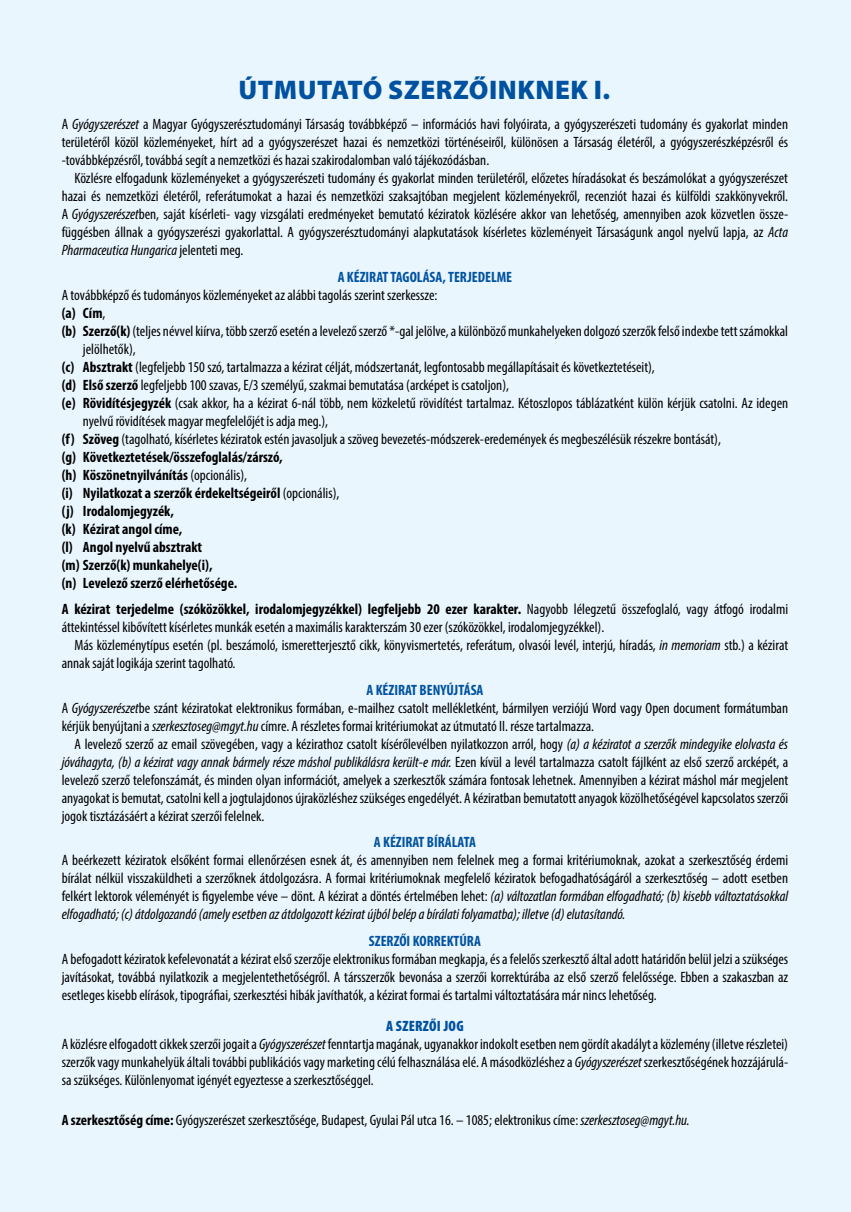
<style>
.page{position:relative;width:851px;height:1212px;background:#fff}
.page>*{position:absolute;margin:0;border:0;box-sizing:border-box;transform-origin:0 0}
.t1{font:900 27px "Myriad Pro";letter-spacing:.02em;color:#0052a0}
.t2{font:condensed 15px/18px "Myriad Pro";color:#000;text-align:justify}
.t3{font:700 condensed 15px "Myriad Pro";color:#000}
.t4{font:700 condensed 15px "Myriad Pro";color:#0052a0}
.s1{font-style:italic}
.s2{font-weight:400}
.s3{font-weight:700}
.s4{font-weight:700;color:#0052a0}
.s5{font-weight:900;color:#0052a0}
</style>
<div class="page">
<div style="left:0;top:0;width:850px;height:1212px;background:#eaf6fe"></div>
<h1 class="t1" style="left:238px;top:74px;width:373px">ÚTMUTATÓ SZERZŐINKNEK I.</h1>
<p class="t2" style="left:62px;top:115px;width:728px">A <span class="s1">Gyógyszerészet</span> a Magyar Gyógyszerésztudományi Társaság továbbképző – információs havi folyóirata, a gyógyszerészeti tudomány és gyakorlat minden területéről közöl közleményeket, hírt ad a gyógyszerészet hazai és nemzetközi történéseiről, különösen a Társaság életéről, a gyógyszerészképzésről és -továbbképzésről, továbbá segít a nemzetközi és hazai szakirodalomban való tájékozódásban.</p>
<p class="t2" style="left:62px;top:169px;width:728px;text-indent:13px">Közlésre elfogadunk közleményeket a gyógyszerészeti tudomány és gyakorlat minden területéről, előzetes híradásokat és beszámolókat a gyógyszerészet hazai és nemzetközi életéről, referátumokat a hazai és nemzetközi szaksajtóban megjelent közleményekről, recenziót hazai és külföldi szakkönyvekről.<br>A <span class="s1">Gyógyszerészet</span>ben, saját kísérleti- vagy vizsgálati eredményeket bemutató kéziratok közlésére akkor van lehetőség, amennyiben azok közvetlen össze&shy;függésben állnak a gyógyszerészi gyakorlattal. A gyógyszerésztudományi alapkutatások kísérletes közleményeit Társaságunk angol nyelvű lapja, az <span class="s1">Acta Pharmaceutica Hungarica</span> jelenteti meg.</p>
<p class="t4" style="left:337px;top:267px;width:176px">A KÉZIRAT TAGOLÁSA, TERJEDELME</p>
<p class="t2" style="left:62px;top:286px;width:377px">A továbbképző és tudományos közleményeket az alábbi tagolás szerint szerkessze:</p>
<p class="t3" style="left:62px;top:303px;width:45px">(a) Cím<span class="s2">,</span></p>
<p class="t2" style="left:62px;top:322px;width:727px"><span class="s3">(b) Szerző(k)</span> (teljes névvel kiírva, több szerző esetén a levelező szerző *-gal jelölve, a különböző munkahelyeken dolgozó szerzők felső indexbe tett számokkal</p>
<p class="t2" style="left:83px;top:340px;width:54px">jelölhetők),</p>
<p class="t2" style="left:62px;top:358px;width:594px"><span class="s3">(c) Absztrakt</span> (legfeljebb 150 szó, tartalmazza a kézirat célját, módszertanát, legfontosabb megállapításait és következtetéseit),</p>
<p class="t2" style="left:62px;top:376px;width:449px"><span class="s3">(d) Első szerző</span> legfeljebb 100 szavas, E/3 személyű, szakmai bemutatása (arcképet is csatoljon),</p>
<p class="t2" style="left:62px;top:394px;width:728px"><span class="s3">(e) Rövidítésjegyzék</span> (csak akkor, ha a kézirat 6-nál több, nem közkeletű rövidítést tartalmaz. Kétoszlopos táblázatként külön kérjük csatolni. Az idegen</p>
<p class="t2" style="left:83px;top:412px;width:247px">nyelvű rövidítések magyar megfelelőjét is adja meg.),</p>
<p class="t2" style="left:62px;top:430px;width:660px"><span class="s3">(f) Szöveg</span> (tagolható, kísérletes kéziratok estén javasoljuk a szöveg bevezetés-módszerek-eredemények és megbeszélésük részekre bontását),</p>
<p class="t3" style="left:62px;top:447px;width:222px">(g) Következtetések/összefoglalás/zárszó,</p>
<p class="t3" style="left:62px;top:465px;width:187px">(h) Köszönetnyilvánítás <span class="s2">(opcionális),</span></p>
<p class="t3" style="left:62px;top:483px;width:279px">(i) Nyilatkozat a szerzők érdekeltségeiről <span class="s2">(opcionális),</span></p>
<p class="t3" style="left:62px;top:501px;width:114px">(j) Irodalomjegyzék,</p>
<p class="t3" style="left:62px;top:519px;width:122px">(k) Kézirat angol címe,</p>
<p class="t3" style="left:62px;top:537px;width:142px">(l) Angol nyelvű absztrakt</p>
<p class="t3" style="left:62px;top:555px;width:152px">(m) Szerző(k) munkahelye(i),</p>
<p class="t3" style="left:62px;top:573px;width:177px">(n) Levelező szerző elérhetősége.</p>
<p class="t2" style="left:62px;top:600px;width:727px"><span class="s3">A kézirat terjedelme (szóközökkel, irodalomjegyzékkel) legfeljebb 20 ezer karakter.</span> Nagyobb lélegzetű összefoglaló, vagy átfogó irodalmi áttekintéssel kibővített kísérletes munkák esetén a maximális karakterszám 30 ezer (szóközökkel, irodalomjegyzékkel).</p>
<p class="t2" style="left:62px;top:636px;width:727px;text-indent:13px">Más közleménytípus esetén (pl. beszámoló, ismeretterjesztő cikk, könyvismertetés, referátum, olvasói levél, interjú, híradás, <span class="s1">in memoriam</span> stb.) a kézirat annak saját logikája szerint tagolható.</p>
<p class="t2" style="left:62px;top:681px;width:727px;text-align:left;text-indent:305px"><span class="s4">A KÉZIRAT BENYÚJTÁSA<br></span>A <span class="s1">Gyógyszerészet</span>be szánt kéziratokat elektronikus formában, e-mailhez csatolt mellékletként, bármilyen verziójú Word vagy Open document formátumban kérjük benyújtani a <span class="s1">szerkesztoseg@mgyt.hu</span> címre. A részletes formai kritériumokat az útmutató II. része tartalmazza.</p>
<p class="t2" style="left:62px;top:735px;width:728px;text-indent:13px">A levelező szerző az email szövegében, vagy a kézirathoz csatolt kísérőlevélben nyilatkozzon arról, hogy <span class="s1">(a) a kéziratot a szerzők mindegyike elolvasta és jóváhagyta, (b) a kézirat vagy annak bármely része máshol publikálásra került-e már.</span> Ezen kívül a levél tartalmazza csatolt fájlként az első szerző arcképét, a levelező szerző telefonszámát, és minden olyan információt, amelyek a szerkesztők számára fontosak lehetnek. Amennyiben a kézirat máshol már megjelent anyagokat is bemutat, csatolni kell a jogtulajdonos újraközléshez szükséges engedélyét. A kéziratban bemutatott anyagok közölhetőségével kapcsolatos szerzői jogok tisztázásáért a kézirat szerzői felelnek.</p>
<p class="t4" style="left:374px;top:833px;width:104px">A KÉZIRAT BÍRÁLATA</p>
<p class="t2" style="left:62px;top:851px;width:728px">A beérkezett kéziratok elsőként formai ellenőrzésen esnek át, és amennyiben nem felelnek meg a formai kritériumoknak, azokat a szerkesztőség érdemi bírálat nélkül visszaküldheti a szerzőknek átdolgozásra. A formai kritériumoknak megfelelő kéziratok befogadhatóságáról a szerkesztőség – adott esetben felkért lektorok véleményét is figyelembe véve – dönt. A kézirat a döntés értelmében lehet: <span class="s1">(a) változatlan formában elfogadható; (b) kisebb változtatásokkal elfogadható; (c) átdolgozandó (amely esetben az átdolgozott kézirat újból belép a bírálati folyamatba); illetve (d) elutasítandó.</span></p>
<p class="t4" style="left:369px;top:931px;width:113px">SZERZŐI KORREKTÚRA</p>
<p class="t2" style="left:62px;top:950px;width:728px">A befogadott kéziratok kefelevonatát a kézirat első szerzője elektronikus formában megkapja, és a felelős szerkesztő által adott határidőn belül jelzi a szükséges javításokat, továbbá nyilatkozik a megjelentethetőségről. A társszerzők bevonása a szerzői korrektúrába az első szerző felelőssége. Ebben a szakaszban az esetleges kisebb elírások, tipográfiai, szerkesztési hibák javíthatók, a kézirat formai és tartalmi változtatására már nincs lehetőség.</p>
<p class="t2" style="left:62px;top:1017px;width:728px;text-align:left;text-indent:324px"><span class="s5">A SZERZŐI JOG<br></span>A közlésre elfogadott cikkek szerzői jogait a <span class="s1">Gyógyszerészet</span> fenntartja magának, ugyanakkor indokolt esetben nem gördít akadályt a közlemény (illetve részletei) szerzők vagy munkahelyük általi további publikációs vagy marketing célú felhasználása elé. A másodközléshez a <span class="s1">Gyógyszerészet</span> szerkesztőségének hozzájárulá&shy;sa szükséges. Különlenyomat igényét egyeztesse a szerkesztőséggel.</p>
<p class="t2" style="left:62px;top:1111px;width:629px"><span class="s3">A szerkesztőség címe:</span> Gyógyszerészet szerkesztősége, Budapest, Gyulai Pál utca 16. – 1085; elektronikus címe: <span class="s1">szerkesztoseg@mgyt.hu.</span></p>
</div>
